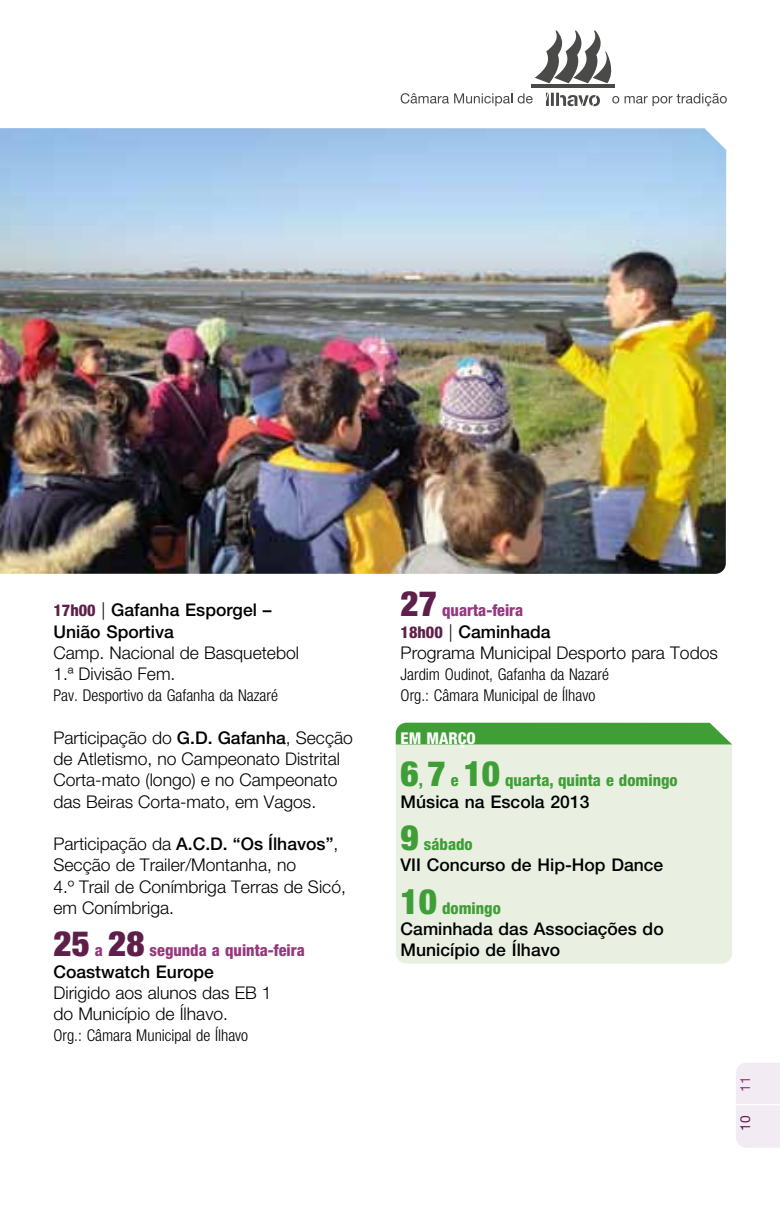
<style>
.page{position:relative;width:780px;height:1205px;background:#fff}
.page>*{position:absolute;margin:0;border:0;box-sizing:border-box;transform-origin:0 0}
.t1{font:300 17.5px/21.2px "Helvetica Neue";color:#000}
.t2{font:500 17.5px/21.2px "Helvetica Neue";color:#000}
.t3{font:300 condensed 16.25px/21.2px "Helvetica Neue";color:#000}
.t4{font:800 condensed 16.25px "Helvetica Neue";color:#3f9e36}
.t5{font:800 condensed 16.25px "Helvetica Neue";color:#96377e}
.t6{font:800 condensed 16.25px "Helvetica Neue";color:#fff}
.t7{font:13.75px "Helvetica Neue";color:#96377e}
.t8{font:13.75px "Helvetica Neue";color:#5e204b}
.s1{font-weight:800;font-stretch:condensed;font-size:16.25px;color:#5e204b}
.s2{font-weight:300}
.s3{font-weight:500}
.s4{font-weight:900;font-size:35px;color:#5e204b}
.s5{font-weight:900;font-size:35px}
</style>
<div class="page">
<div style="left:396px;top:744px;width:336px;height:220px;background:#e9f0e2"></div>
<div style="left:396px;top:723px;width:336px;height:21px;background:#3f9e36"></div>
<hr style="left:531px;top:85px;width:83px;height:3px;background:#4a4a49">
<svg style="left:535px;top:30px;width:77px;height:53px"></svg>
<svg style="left:546px;top:93px;width:54px;height:13px"></svg>
<svg style="left:400px;top:93px;width:132px;height:13px"></svg>
<svg style="left:612px;top:96px;width:7px;height:7px"></svg>
<svg style="left:613px;top:97px;width:5px;height:5px"></svg>
<svg style="left:624px;top:93px;width:101px;height:13px"></svg>
<div style="left:736px;top:1063px;width:44px;height:85px;background:#f3ebf4"></div>
<hr style="left:736px;top:1104px;width:44px;height:1px;background:#fff">
<img style="left:0;top:128px;width:726px;height:446px">
<p class="t2" style="left:53px;top:599px;width:219px"><span class="s1">17h00</span> <span class="s2">|</span> Gafanha Esporgel –<br>União Sportiva</p>
<p class="t1" style="left:53px;top:642px;width:247px">Camp. Nacional de Basquetebol<br>1.ª Divisão Fem.</p>
<p class="t3" style="left:53px;top:685px;width:226px">Pav. Desportivo da Gafanha da Nazaré</p>
<p class="t1" style="left:53px;top:727px;width:301px">Participação do <span class="s3">G.D. Gafanha</span>, Secção de Atletismo, no Campeonato Distrital Corta‑mato (longo) e no Campeonato das Beiras Corta-mato, em Vagos.</p>
<p class="t1" style="left:53px;top:833px;width:294px">Participação da <span class="s3">A.C.D. “Os Ílhavos”</span>,<br>Secção de Trailer/Montanha, no<br>4.º Trail de Conímbriga Terras de Sicó, em Conímbriga.</p>
<p class="t5" style="left:53px;top:940px;width:253px"><span class="s4">25</span> a <span class="s4">28</span> segunda a quinta-feira</p>
<p class="t2" style="left:53px;top:960px;width:162px">Coastwatch Europe</p>
<p class="t1" style="left:53px;top:982px;width:220px">Dirigido aos alunos das EB 1 do Município de Ílhavo.</p>
<p class="t3" style="left:53px;top:1025px;width:196px">Org.: Câmara Municipal de Ílhavo</p>
<p class="t5" style="left:400px;top:600px;width:124px"><span class="s4">27</span> quarta-feira</p>
<p class="t1" style="left:400px;top:620px;width:319px"><span class="s1">18h00</span> | <span class="s3">Caminhada<br></span>Programa Municipal Desporto para Todos</p>
<p class="t3" style="left:400px;top:664px;width:210px">Jardim Oudinot, Gafanha da Nazaré<br>Org.: Câmara Municipal de Ílhavo</p>
<p class="t6" style="left:400px;top:728px;width:77px">EM MARÇO</p>
<p class="t4" style="left:400px;top:770px;width:278px"><span class="s5">6</span>, <span class="s5">7</span> e <span class="s5">10</span> quarta, quinta e domingo</p>
<p class="t2" style="left:400px;top:790px;width:190px">Música na Escola 2013</p>
<p class="t4" style="left:400px;top:834px;width:74px"><span class="s5">9</span> sábado</p>
<p class="t2" style="left:400px;top:854px;width:264px">VII Concurso de Hip-Hop Dance</p>
<p class="t4" style="left:400px;top:898px;width:102px"><span class="s5">10</span> domingo</p>
<p class="t2" style="left:400px;top:918px;width:264px">Caminhada das Associações do<br>Município de Ílhavo</p>
<p class="t7" style="left:737px;top:1091px;width:17px;rotate:-90deg">11</p>
<p class="t8" style="left:737px;top:1131px;width:17px;rotate:-90deg">10</p>
</div>
